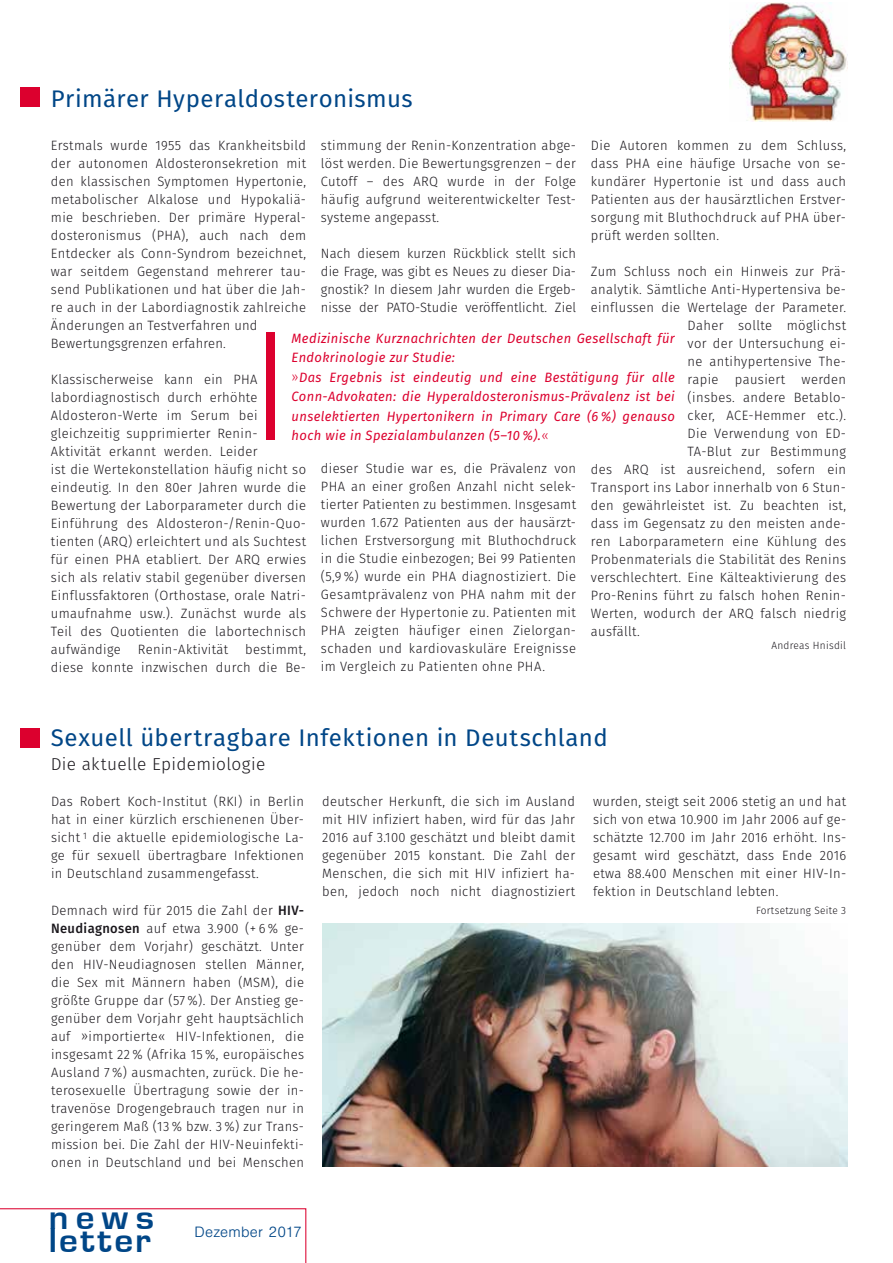
<style>
.page{position:relative;width:893px;height:1263px;background:#fff}
.page>*{position:absolute;margin:0;border:0;box-sizing:border-box;transform-origin:0 0}
.t1{font:700 35.25px "Eurostile";letter-spacing:.075em;color:#004687;scale:1.05 1}
.t2{font:24px "Fira Sans";letter-spacing:.02em;color:#004687}
.t3{font:300 17.25px "Fira Sans";letter-spacing:.015em;color:#1a171c}
.t4{font:300 14.25px "Nimbus San L";letter-spacing:.015em;color:#004687}
.t5{font:300 13.5px/18px "Fira Sans";letter-spacing:.03em;color:#1a171c;text-align:justify;scale:.96 1}
.t6{font:italic 13.5px/19.5px "Fira Sans";letter-spacing:.03em;color:#dc002e;scale:.96 1}
.t7{font:300 13.5px/18px "Fira Sans";letter-spacing:.01em;color:#1a171c;scale:.96 1}
.t8{font:300 10.5px "Fira Sans";letter-spacing:.03em;color:#1a171c;scale:.96 1}
.s1{font-weight:300;font-style:normal}
.s2{font-weight:500}
</style>
<div class="page">
<div style="left:20px;top:87px;width:19px;height:19px;background:#dc002e"></div>
<svg style="left:0;top:1208px;width:306px;height:55px"></svg>
<div style="left:20px;top:728px;width:19px;height:19px;background:#dc002e"></div>
<div style="left:266px;top:332px;width:8px;height:108px;background:#dc002e"></div>
<img style="left:322px;top:924px;width:525px;height:242px">
<img style="left:729px;top:2px;width:119px;height:120px">
<h2 class="t2" style="left:51px;top:81px;width:363px">Primärer Hyperaldosteronismus</h2>
<p class="t5" style="left:51px;top:136px;width:267px;text-align:left">Erstmals wurde 1955 das Krankheitsbild der autonomen Aldosteronsekretion mit den klassischen Symptomen Hypertonie, metabolischer Alkalose und Hypokaliä&shy;mie beschrieben. Der primäre Hyperal&shy;dosteronismus (PHA), auch nach dem Entdecker als Conn-Syndrom bezeichnet, war seitdem Gegenstand mehrerer tau&shy;send Publikationen und hat über die Jah&shy;re auch in der Labordiagnostik zahlreiche Änderungen an Testverfahren und Bewertungsgrenzen erfahren.</p>
<p class="t5" style="left:51px;top:370px;width:267px;text-align:left">Klassischerweise kann ein PHA labordiagnostisch durch erhöhte Aldosteron-Werte im Serum bei gleichzeitig supprimierter Renin-Aktivität erkannt werden. Leider<br>ist die Wertekonstellation häufig nicht so eindeutig. In den 80er Jahren wurde die Bewertung der Laborparameter durch die Einführung des Aldosteron-/Renin-Quo&shy;tienten (ARQ) erleichtert und als Suchtest für einen PHA etabliert. Der ARQ erwies sich als relativ stabil gegenüber diversen Einflussfaktoren (Orthostase, orale Natri&shy;umaufnahme usw.). Zunächst wurde als Teil des Quotienten die labortechnisch aufwändige</p>
<p class="t5" style="left:591px;top:136px;width:267px">Die Autoren kommen zu dem Schluss, dass PHA eine häufige Ursache von se&shy;kundärer Hypertonie ist und dass auch Patienten aus der hausärztlichen Erstver&shy;sorgung mit Bluthochdruck auf PHA über&shy;prüft werden sollten.</p>
<p class="t5" style="left:591px;top:262px;width:265px">Zum Schluss noch ein Hinweis zur Prä-</p>
<p class="t5" style="left:591px;top:280px;width:267px">analytik. Sämtliche Anti-Hypertensiva be-</p>
<p class="t5" style="left:591px;top:298px;width:267px">einflussen die Wertelage der Parameter.</p>
<p class="t5" style="left:688px;top:316px;width:167px">Daher sollte möglichst</p>
<p class="t5" style="left:688px;top:334px;width:167px">vor der Untersuchung ei-</p>
<p class="t5" style="left:688px;top:352px;width:167px">ne antihypertensive The-</p>
<p class="t5" style="left:688px;top:370px;width:167px">rapie pausiert werden</p>
<p class="t5" style="left:688px;top:388px;width:167px">(insbes. andere Betablo-</p>
<p class="t5" style="left:688px;top:406px;width:167px">cker, ACE-Hemmer etc.).</p>
<p class="t5" style="left:688px;top:424px;width:167px">Die Verwendung von ED-</p>
<p class="t5" style="left:688px;top:442px;width:167px">TA-Blut zur Bestimmung</p>
<p class="t5" style="left:591px;top:460px;width:267px">des ARQ ist ausreichend, sofern ein</p>
<p class="t5" style="left:591px;top:478px;width:267px">Transport ins Labor innerhalb von 6 Stun-</p>
<p class="t5" style="left:591px;top:496px;width:267px">den gewährleistet ist. Zu beachten ist,</p>
<p class="t5" style="left:591px;top:514px;width:267px">dass im Gegensatz zu den meisten ande-</p>
<p class="t5" style="left:591px;top:532px;width:267px">ren Laborparametern eine Kühlung des</p>
<p class="t5" style="left:591px;top:550px;width:267px">Probenmaterials die Stabilität des Renins</p>
<p class="t5" style="left:591px;top:568px;width:267px">verschlechtert. Eine Kälteaktivierung des</p>
<p class="t5" style="left:591px;top:586px;width:267px">Pro-Renins führt zu falsch hohen Renin-</p>
<p class="t5" style="left:591px;top:604px;width:267px">Werten, wodurch der ARQ falsch niedrig</p>
<p class="t5" style="left:591px;top:622px;width:52px">ausfällt.</p>
<p class="t8" style="left:771px;top:638px;width:79px">Andreas Hnisdil</p>
<p class="t5" style="left:321px;top:136px;width:267px">stimmung der Renin-Konzentration abge&shy;löst werden. Die Bewertungsgrenzen – der Cutoff – des ARQ wurde in der Folge häufig aufgrund weiterentwickelter Test&shy;systeme angepasst.</p>
<p class="t7" style="left:321px;top:244px;width:267px">Nach diesem kurzen Rückblick stellt sich die Frage, was gibt es Neues zu dieser Dia&shy;gnostik? In diesem Jahr wurden die Ergeb&shy;nisse der PATO-Studie veröffentlicht. Ziel</p>
<p class="t6" style="left:292px;top:328px;width:401px">Medizinische Kurznachrichten der Deutschen Gesellschaft für Endokrinologie zur Studie:<br><span class="s1">»</span>Das Ergebnis ist eindeutig und eine Bestätigung für alle Conn-Advokaten: die Hyperaldosteronismus-Prävalenz ist bei unselektierten Hypertonikern in Primary Care (6 %) genauso hoch wie in Spezialambulanzen (5–10 %).<span class="s1">«</span></p>
<p class="t5" style="left:321px;top:460px;width:267px">dieser Studie war es, die Prävalenz von PHA an einer großen Anzahl nicht selek&shy;tierter Patienten zu bestimmen. Insgesamt wurden 1.672 Patienten aus der hausärzt&shy;lichen Erstversorgung mit Bluthochdruck in die Studie einbezogen; Bei 99 Patienten (5,9 %) wurde ein PHA diagnostiziert. Die Gesamtprävalenz von PHA nahm mit der Schwere der Hypertonie zu. Patienten mit PHA zeigten häufiger einen Zielorgan&shy;schaden und kardiovaskuläre Ereignisse im Vergleich zu Patienten ohne PHA.</p>
<p class="t5" style="left:51px;top:640px;width:267px;text-align:right">bestimmt,<br>diese konnte inzwischen durch die Be-</p>
<p class="t5" style="left:138px;top:640px;width:96px">Renin-Aktivität</p>
<h2 class="t2" style="left:51px;top:719px;width:558px">Sexuell übertragbare Infektionen in Deutschland</h2>
<p class="t3" style="left:51px;top:751px;width:216px">Die aktuelle Epidemiologie</p>
<p class="t5" style="left:51px;top:792px;width:265px">Das Robert Koch-Institut (RKI) in Berlin hat in einer kürzlich erschienenen Über&shy;sicht <sup>1</sup> die aktuelle epidemiologische La&shy;ge für sexuell übertragbare Infektionen in Deutschland zusammengefasst.</p>
<p class="t5" style="left:51px;top:901px;width:265px">Demnach wird für 2015 die Zahl der <span class="s2">HIV-Neudiagnosen</span> auf etwa 3.900 (+ 6 % ge&shy;genüber dem Vorjahr) geschätzt. Unter den HIV-Neudiagnosen stellen Männer, die Sex mit Männern haben (MSM), die größte Gruppe dar (57 %). Der Anstieg ge&shy;genüber dem Vorjahr geht hauptsächlich auf »importierte« HIV-Infektionen, die insgesamt 22 % (Afrika 15 %, europäisches Ausland 7 %) ausmachten, zurück. Die he&shy;terosexuelle Übertragung sowie der in&shy;travenöse Drogengebrauch tragen nur in geringerem Maß (13 % bzw. 3 %) zur Trans&shy;mission bei. Die Zahl der HIV-Neuinfekti&shy;onen in Deutschland und bei Menschen</p>
<h1 class="t1" style="left:49px;top:1198px;width:102px">news</h1>
<h1 class="t1" style="left:49px;top:1221px;width:98px">letter</h1>
<p class="t4" style="left:195px;top:1223px;width:109px">Dezember 2017</p>
<p class="t5" style="left:322px;top:792px;width:265px">deutscher Herkunft, die sich im Ausland mit HIV infiziert haben, wird für das Jahr 2016 auf 3.100 geschätzt und bleibt damit gegenüber 2015 konstant. Die Zahl der Menschen, die sich mit HIV infiziert ha&shy;ben, jedoch noch nicht diagnostiziert</p>
<p class="t5" style="left:593px;top:792px;width:265px">wurden, steigt seit 2006 stetig an und hat sich von etwa 10.900 im Jahr 2006 auf ge&shy;schätzte 12.700 im Jahr 2016 erhöht. Ins&shy;gesamt wird geschätzt, dass Ende 2016 etwa 88.400 Menschen mit einer HIV-In&shy;fektion in Deutschland lebten.</p>
<p class="t8" style="left:756px;top:903px;width:95px">Fortsetzung Seite 3</p>
</div>
